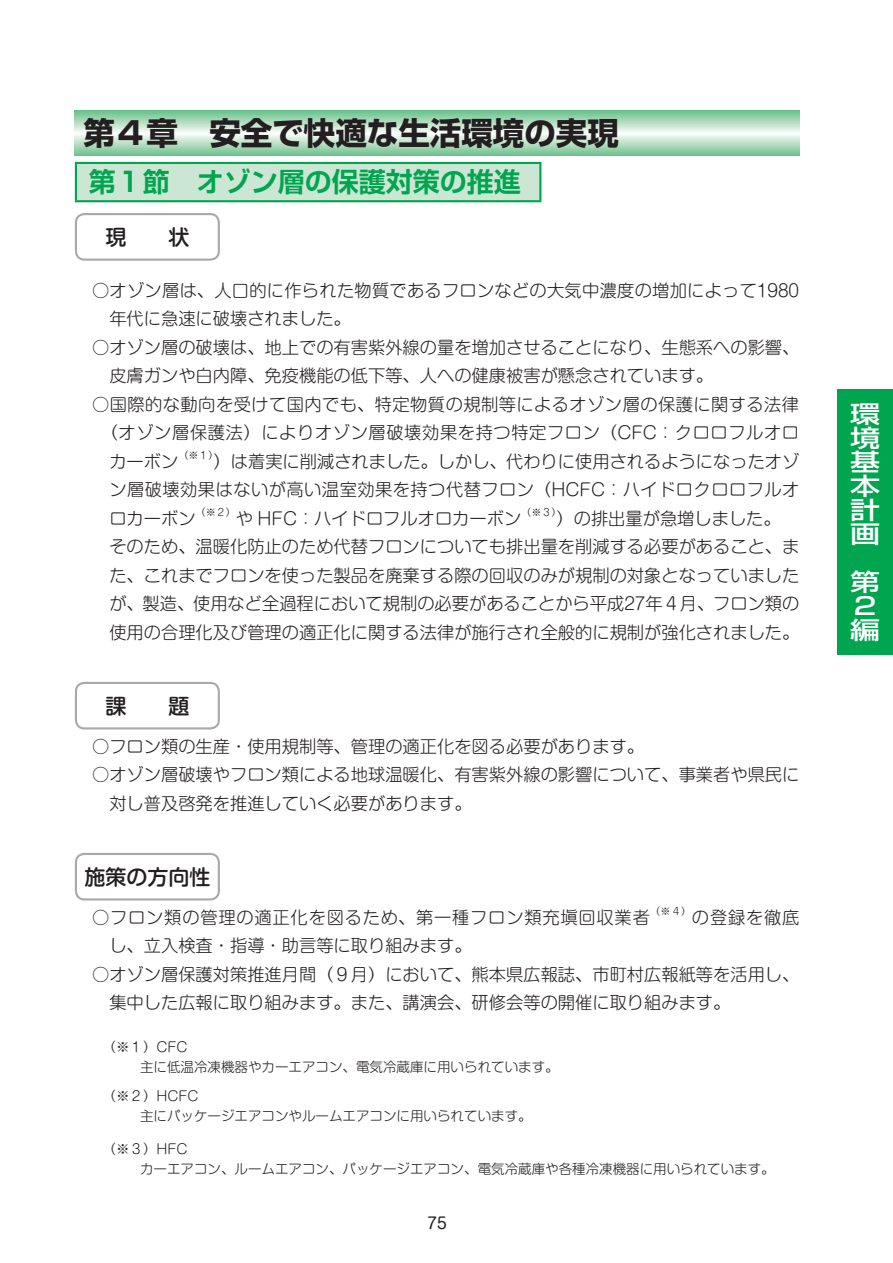
<style>
.page{position:relative;width:893px;height:1263px;background:#fff}
.page>*{position:absolute;margin:0;border:0;box-sizing:border-box;transform-origin:0 0}
.t1{font:700 31.5px "Shin Go Pr 6";color:#231f20}
.t2{font:700 27px "Shin Go Pr 5 De";color:#00a54f}
.t3{font:500 24px/24px "Shin Go Pr 6";color:#fff;text-align:justify;scale:1.25 1}
.t4{font:500 21px "Shin M Go Pr 6";color:#231f20}
.t5{font:300 17.25px/28.5px "Shin M Go Pr 6";color:#231f20}
.t6{font:300 17.25px "Shin M Go Pr 6";letter-spacing:.025em;color:#231f20}
.t7{font:300 17.25px "Shin M Go Pr 6";letter-spacing:.035em;color:#231f20}
.t8{font:300 17.25px "Shin M Go Pr 6";letter-spacing:.045em;color:#231f20}
.t9{font:15.75px "Shin M Go Pr 6";color:#231f20}
.t10{font:300 13.5px/20.2px "Shin M Go Pr 6";color:#231f20}
.t11{font:300 10.05px "Shin M Go Pr 6";color:#231f20}
</style>
<div class="page">
<svg style="left:75px;top:111px;width:724px;height:45px;background:#b2ddc1"></svg>
<div style="left:76px;top:163px;width:464px;height:38px;background:#cbe6d3"></div>
<hr style="left:75px;top:162px;width:466px;height:2px;background:#00a54f">
<hr style="left:75px;top:164px;width:2px;height:36px;background:#00a54f">
<hr style="left:539px;top:164px;width:2px;height:36px;background:#00a54f">
<hr style="left:75px;top:200px;width:466px;height:2px;background:#00a54f">
<div style="left:75px;top:213px;width:145px;height:48px;border:2px solid #a8a9ad;border-radius:9px"></div>
<div style="left:75px;top:682px;width:145px;height:47px;border:2px solid #a8a9ad;border-radius:9px"></div>
<div style="left:75px;top:853px;width:145px;height:47px;border:2px solid #a8a9ad;border-radius:9px"></div>
<div style="left:837px;top:389px;width:56px;height:265px;background:#00a54f"></div>
<h1 class="t1" style="left:83px;top:108px;width:537px">第４章　安全で快適な生活環境の実現</h1>
<h2 class="t2" style="left:89px;top:160px;width:433px">第１節　オゾン層の保護対策の推進</h2>
<p class="t4" style="left:105px;top:220px;width:85px">現　　状</p>
<p class="t5" style="left:109px;top:275px;width:691px;text-indent:-17px">○オゾン層は、人口的に作られた物質であるフロンなどの大気中濃度の増加によって1980年代に急速に破壊されました。</p>
<p class="t5" style="left:109px;top:332px;width:691px;text-indent:-17px">○オゾン層の破壊は、地上での有害紫外線の量を増加させることになり、生態系への影響、皮膚ガンや白内障、免疫機能の低下等、人への健康被害が懸念されています。</p>
<p class="t6" style="left:92px;top:390px;width:709px">○国際的な動向を受けて国内でも、特定物質の規制等によるオゾン層の保護に関する法律</p>
<p class="t7" style="left:101px;top:419px;width:700px">（オゾン層保護法）によりオゾン層破壊効果を持つ特定フロン（CFC：クロロフルオロ</p>
<p class="t5" style="left:109px;top:446px;width:70px">カーボン</p>
<p class="t11" style="left:178px;top:447px;width:42px">（※１）</p>
<p class="t5" style="left:109px;top:446px;width:692px;text-align:justify;text-indent:104px">）は着実に削減されました。しかし、代わりに使用されるようになったオゾン層破壊効果はないが高い温室効果を持つ代替フロン（HCFC：ハイドロクロロフルオロカーボン</p>
<p class="t11" style="left:196px;top:504px;width:42px">（※２）</p>
<p class="t5" style="left:236px;top:503px;width:287px">や HFC：ハイドロフルオロカーボン</p>
<p class="t11" style="left:521px;top:504px;width:42px">（※３）</p>
<p class="t5" style="left:109px;top:503px;width:691px;text-indent:447px">）の排出量が急増しました。そのため、温暖化防止のため代替フロンについても排出量を削減する必要があること、また、これまでフロンを使った製品を廃棄する際の回収のみが規制の対象となっていましたが、製造、使用など全過程において規制の必要があることから平成27年４月、フロン類の使用の合理化及び管理の適正化に関する法律が施行され全般的に規制が強化されました。</p>
<p class="t4" style="left:105px;top:689px;width:85px">課　　題</p>
<p class="t5" style="left:92px;top:731px;width:554px">○フロン類の生産・使用規制等、管理の適正化を図る必要があります。</p>
<p class="t5" style="left:109px;top:759px;width:691px;text-indent:-17px">○オゾン層破壊やフロン類による地球温暖化、有害紫外線の影響について、事業者や県民に対し普及啓発を推進していく必要があります。</p>
<p class="t4" style="left:84px;top:860px;width:127px">施策の方向性</p>
<p class="t8" style="left:92px;top:903px;width:559px">○フロン類の管理の適正化を図るため、第一種フロン類充塡回収業者</p>
<p class="t11" style="left:650px;top:903px;width:43px">（※４）</p>
<p class="t5" style="left:692px;top:902px;width:109px">の登録を徹底</p>
<p class="t5" style="left:109px;top:930px;width:364px">し、立入検査・指導・助言等に取り組みます。</p>
<p class="t5" style="left:109px;top:959px;width:691px;text-indent:-17px">○オゾン層保護対策推進月間（９月）において、熊本県広報誌、市町村広報紙等を活用し、集中した広報に取り組みます。また、講演会、研修会等の開催に取り組みます。</p>
<p class="t10" style="left:127px;top:1036px;width:434px;text-indent:-24px">（※１）CFC<br>　主に低温冷凍機器やカーエアコン、電気冷蔵庫に用いられています。</p>
<p class="t10" style="left:127px;top:1085px;width:407px;text-indent:-24px">（※２）HCFC<br>　主にパッケージエアコンやルームエアコンに用いられています。</p>
<p class="t10" style="left:127px;top:1138px;width:649px;text-indent:-24px">（※３）HFC<br>　カーエアコン、ルームエアコン、パッケージエアコン、電気冷蔵庫や各種冷凍機器に用いられています。</p>
<p class="t9" style="left:428px;top:1210px;width:21px">75</p>
<h3 class="t3" style="left:850px;top:400px;width:25px">環境基本計画</h3>
<h3 class="t3" style="left:850px;top:568px;width:25px;text-align:left">第<br>２編</h3>
</div>
